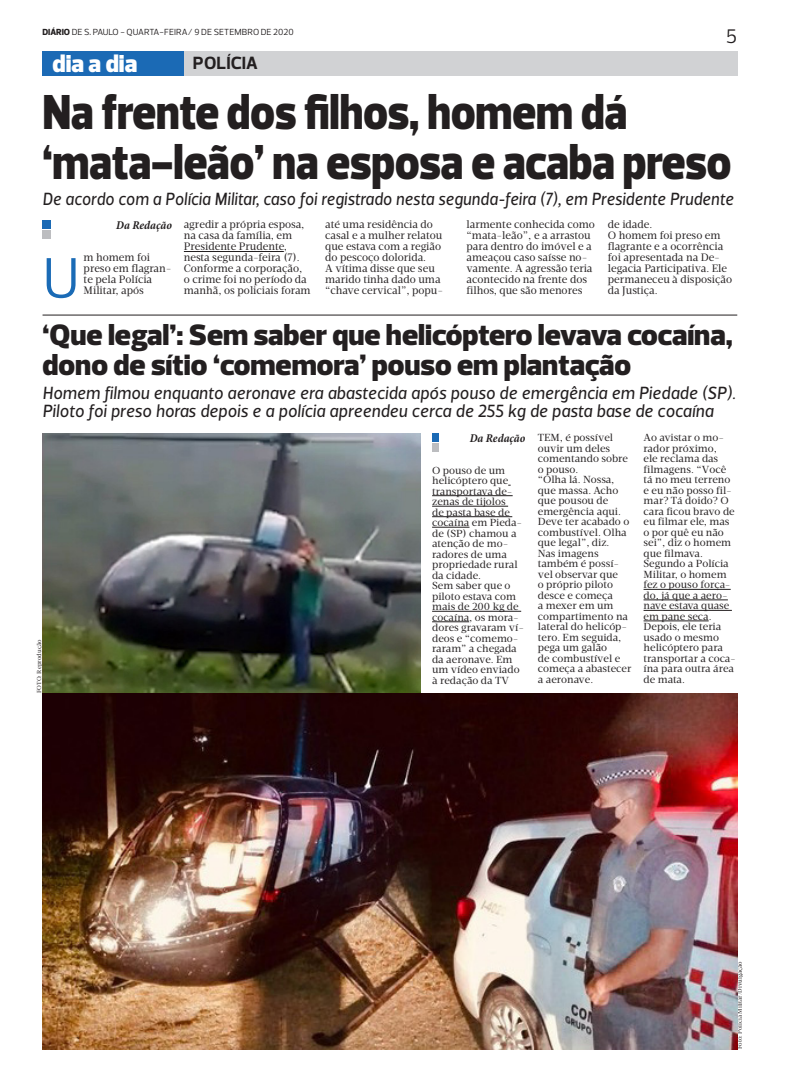
<style>
.page{position:relative;width:794px;height:1078px;background:#fff}
.page>*{position:absolute;margin:0;border:0;box-sizing:border-box;transform-origin:0 0}
.t1{font:58px "Prelo";color:#1a6bb6}
.t2{font:900 50px/50px "Prelo";color:#231f20;scale:.89 1}
.t3{font:900 30px/30px "Prelo";color:#231f20}
.t4{font:900 25px "Prelo";color:#fff}
.t5{font:20px "Prelo";color:#231f20}
.t6{font:italic 18px/18px "Velino Sans";color:#231f20}
.t7{font:italic 18px "Velino Sans";color:#231f20;scale:.93 1}
.t8{font:700 18px "Prelo";color:#231f20}
.t9{font:italic 700 condensed 12px "Minion Pro";letter-spacing:-.005em;color:#231f20}
.t10{font:11px/11px "Velino Text";color:#231f20}
.t11{font:10.5px/10.5px "Velino Text";color:#231f20}
.t12{font:9px "Prelo";color:#231f20}
.t13{font:6px "Velino Text";color:#231f20}
.s1{font-weight:800}
</style>
<div class="page">
<div style="left:43px;top:51px;width:141px;height:24px;background:#1b6ab5"></div>
<div style="left:184px;top:51px;width:553px;height:24px;background:#d1d2d4"></div>
<div style="left:43px;top:230px;width:8px;height:9px;background:#bcbdc0"></div>
<div style="left:43px;top:220px;width:8px;height:8px;background:#1b6ab5"></div>
<hr style="left:184px;top:251px;width:100px;height:1px;background:#231f20">
<hr style="left:43px;top:315px;width:694px;height:1px;background:#231f20">
<hr style="left:432px;top:495px;width:80px;height:1px;background:#231f20">
<hr style="left:432px;top:506px;width:76px;height:1px;background:#231f20">
<hr style="left:432px;top:516px;width:80px;height:1px;background:#231f20">
<hr style="left:432px;top:527px;width:37px;height:1px;background:#231f20">
<hr style="left:432px;top:611px;width:89px;height:1px;background:#231f20">
<hr style="left:432px;top:621px;width:37px;height:1px;background:#231f20">
<div style="left:432px;top:443px;width:6px;height:9px;background:#bcbdc0"></div>
<div style="left:432px;top:433px;width:6px;height:8px;background:#1b6ab5"></div>
<hr style="left:643px;top:589px;width:87px;height:1px;background:#231f20">
<hr style="left:643px;top:599px;width:85px;height:1px;background:#231f20">
<hr style="left:643px;top:610px;width:89px;height:1px;background:#231f20">
<hr style="left:643px;top:620px;width:65px;height:1px;background:#231f20">
<img style="left:43px;top:433px;width:377px;height:260px">
<img style="left:43px;top:693px;width:694px;height:355px">
<p class="t12" style="left:43px;top:27px;width:253px"><span class="s1">DIÁRIO</span> DE S. PAULO - QUARTA-FEIRA/ 9 DE SETEMBRO DE 2020</p>
<h3 class="t5" style="left:726px;top:24px;width:13px">5</h3>
<p class="t8" style="left:193px;top:52px;width:67px">POLÍCIA</p>
<p class="t2" style="left:42px;top:88px;width:775px">Na frente dos filhos, homem dá ‘mata-leão’ na esposa e acaba preso</p>
<p class="t9" style="left:116px;top:217px;width:57px">Da Redação</p>
<p class="t1" style="left:43px;top:242px;width:39px">U</p>
<p class="t10" style="left:84px;top:252px;width:90px">m homem foi preso em flagran&shy;te pela Polícia<br>Militar, após</p>
<h3 class="t4" style="left:52px;top:49px;width:86px">dia a dia</h3>
<p class="t7" style="left:42px;top:188px;width:745px">De acordo com a Polícia Militar, caso foi registrado nesta segunda-feira (7), em Presidente Prudente</p>
<p class="t10" style="left:325px;top:219px;width:119px">até uma residência do casal e a mulher relatou que estava com a região do pescoço dolorida.</p>
<p class="t10" style="left:325px;top:263px;width:120px">A vítima disse que seu marido tinha dado uma “chave cervical”, popu-</p>
<p class="t10" style="left:184px;top:219px;width:122px">agredir a própria esposa, na casa da família, em<br>Presidente Prudente, nesta segunda-feira (7).</p>
<p class="t10" style="left:184px;top:263px;width:128px">Conforme a corporação, o crime foi no período da manhã, os policiais foram</p>
<p class="t10" style="left:466px;top:219px;width:130px">larmente conhecida como “mata-leão”, e a arrastou para dentro do imóvel e a ameaçou caso saísse no&shy;vamente. A agressão teria acontecido na frente dos filhos, que são menores</p>
<p class="t10" style="left:608px;top:219px;width:46px">de idade.</p>
<p class="t10" style="left:608px;top:230px;width:126px">O homem foi preso em flagrante e a ocorrência foi apresentada na De&shy;legacia Participativa. Ele permaneceu à disposição da Justiça.</p>
<p class="t3" style="left:43px;top:320px;width:691px">‘Que legal’: Sem saber que helicóptero levava cocaína, dono de sítio ‘comemora’ pouso em plantação</p>
<p class="t6" style="left:43px;top:384px;width:695px">Homem filmou enquanto aeronave era abastecida após pouso de emergência em Piedade (SP).<br>Piloto foi preso horas depois e a polícia apreendeu cerca de 255 kg de pasta base de cocaína</p>
<p class="t13" style="left:35px;top:693px;width:55px;rotate:-90deg">FOTO: Reprodução</p>
<p class="t9" style="left:470px;top:430px;width:57px">Da Redação</p>
<p class="t11" style="left:432px;top:465px;width:91px">O pouso de um helicóptero que transportava de&shy;zenas de tijolos<br>de pasta base de cocaína em Pieda&shy;de (SP) chamou a atenção de mo&shy;radores de uma propriedade rural da cidade.</p>
<p class="t11" style="left:432px;top:580px;width:94px">Sem saber que o piloto estava com mais de 200 kg de cocaína, os mora&shy;dores gravaram ví&shy;deos e “comemo&shy;raram” a chegada da aeronave. Em um vídeo enviado à redação da TV</p>
<p class="t11" style="left:538px;top:432px;width:92px">TEM, é possível ouvir um deles comentando sobre o pouso.</p>
<p class="t11" style="left:538px;top:474px;width:93px">“Olha lá. Nossa, que massa. Acho que pousou de emergência aqui.<br>Deve ter acabado o combustível. Olha que legal”, diz.</p>
<p class="t11" style="left:538px;top:548px;width:95px">Nas imagens também é possí&shy;vel observar que<br>o próprio piloto desce e começa<br>a mexer em um compartimento na lateral do helicóp&shy;tero. Em seguida, pega um galão<br>de combustível e começa a abastecer a aeronave.</p>
<p class="t11" style="left:643px;top:432px;width:93px">Ao avistar o mo&shy;rador próximo,<br>ele reclama das filmagens. “Você tá no meu terreno e eu não posso fil&shy;mar? Tá doido? O cara ficou bravo de eu filmar ele, mas o por quê eu não sei”, diz o homem que filmava.</p>
<p class="t11" style="left:643px;top:558px;width:94px">Segundo a Polícia<br>Militar, o homem fez o pouso força&shy;do, já que a aero&shy;nave estava quase em pane seca.<br>Depois, ele teria usado o mesmo helicóptero para transportar a coca&shy;ína para outra área de mata.</p>
<p class="t13" style="left:736px;top:1048px;width:89px;rotate:-90deg">Foto: Polícia Militar/Divulgação</p>
</div>
